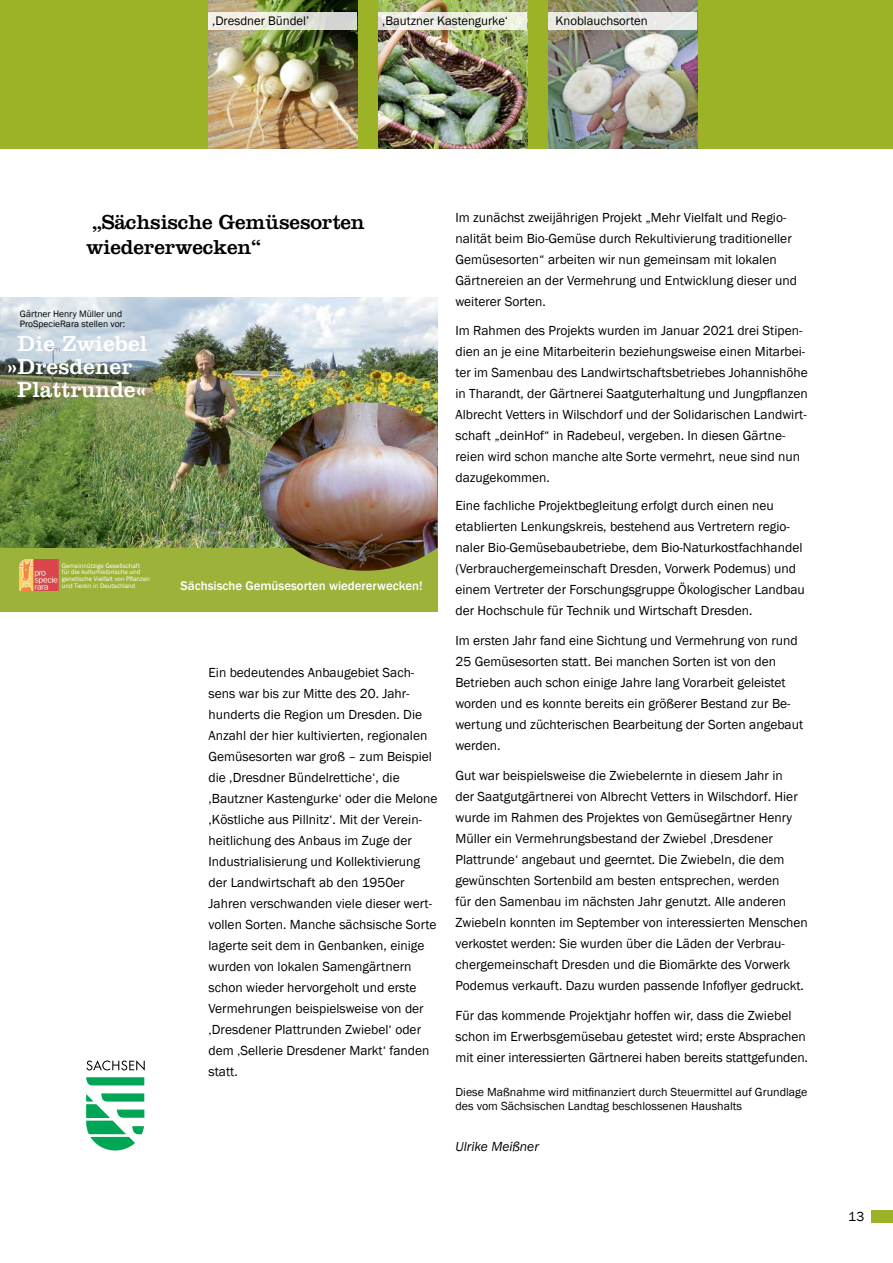
<style>
.page{position:relative;width:893px;height:1263px;background:#fff}
.page>*{position:absolute;margin:0;border:0;box-sizing:border-box;transform-origin:0 0}
.t1{font:22.2px "Clarendon BT";color:#fff}
.t2{font:21px/25.2px "Clarendon";letter-spacing:-.005em;color:#000}
.t3{font:13.5px/21px "Franklin Gothic";color:#000}
.t4{font:italic 13.5px "Franklin Gothic";color:#000}
.t5{font:500 12.9px "Franklin Gothic";color:#fff}
.t6{font:12.75px "Franklin Gothic";color:#000}
.t7{font:12px/14.4px "Franklin Gothic";color:#000}
.t8{font:9.45px/10.5px "Franklin Gothic";color:#000}
.t9{font:6.6px/6.6px "Franklin Gothic";color:#fff}
</style>
<div class="page">
<div style="left:872px;top:1210px;width:21px;height:12px;background:#9cb227"></div>
<div style="left:0;top:0;width:893px;height:149px;background:#9cb227"></div>
<img style="left:549px;top:0;width:148px;height:149px">
<img style="left:208px;top:0;width:149px;height:149px">
<img style="left:378px;top:0;width:149px;height:149px">
<div style="left:208px;top:13px;width:149px;height:17px;background:linear-gradient(to right,#fcf7eb,#cfd5cf)"></div>
<svg style="left:378px;top:13px;width:149px;height:17px;background:#ecede3"></svg>
<div style="left:549px;top:13px;width:148px;height:17px;background:#eaeae7"></div>
<div style="left:0;top:546px;width:437px;height:66px;background:#9db239"></div>
<img style="left:20px;top:559px;width:39px;height:32px">
<img style="left:0;top:297px;width:437px;height:250px">
<img style="left:260px;top:402px;width:177px;height:169px">
<svg style="left:86px;top:1077px;width:58px;height:8px"></svg>
<svg style="left:86px;top:1093px;width:58px;height:57px"></svg>
<svg style="left:86px;top:1060px;width:59px;height:11px"></svg>
<p class="t6" style="left:212px;top:13px;width:99px">,Dresdner Bündel’</p>
<p class="t6" style="left:382px;top:13px;width:127px">,Bautzner Kastengurke‘</p>
<p class="t6" style="left:556px;top:13px;width:94px">Knoblauchsorten</p>
<h2 class="t2" style="left:86px;top:209px;width:280px;text-indent:6px">„Sächsische Gemüsesorten wiedererwecken“</h2>
<p class="t3" style="left:455px;top:207px;width:343px">Im zunächst zweijährigen Projekt „Mehr Vielfalt und Regio&shy;nalität beim Bio-Gemüse durch Rekultivierung traditioneller Gemüsesorten“ arbeiten wir nun gemeinsam mit lokalen Gärtnereien an der Vermehrung und Entwicklung dieser und weiterer Sorten.</p>
<p class="t3" style="left:455px;top:320px;width:354px">Im Rahmen des Projekts wurden im Januar 2021 drei Stipen&shy;dien an je eine Mitarbeiterin beziehungsweise einen Mitarbei&shy;ter im Samenbau des Landwirtschaftsbetriebes Johannishöhe in Tharandt, der Gärtnerei Saatguterhaltung und Jungpflanzen Albrecht Vetters in Wilschdorf und der Solidarischen Landwirt&shy;schaft „deinHof“ in Radebeul, vergeben. In diesen Gärtne&shy;reien wird schon manche alte Sorte vermehrt, neue sind nun dazugekommen.</p>
<p class="t3" style="left:455px;top:495px;width:351px">Eine fachliche Projektbegleitung erfolgt durch einen neu etablierten Lenkungskreis, bestehend aus Vertretern regio&shy;naler Bio-Gemüsebaubetriebe, dem Bio-Naturkostfachhandel (Verbrauchergemeinschaft Dresden, Vorwerk Podemus) und einem Vertreter der Forschungsgruppe Ökologischer Landbau der Hochschule für Technik und Wirtschaft Dresden.</p>
<p class="t3" style="left:455px;top:630px;width:349px">Im ersten Jahr fand eine Sichtung und Vermehrung von rund 25 Gemüsesorten statt. Bei manchen Sorten ist von den Betrieben auch schon einige Jahre lang Vorarbeit geleistet worden und es konnte bereits ein größerer Bestand zur Be&shy;wertung und züchterischen Bearbeitung der Sorten angebaut werden.</p>
<p class="t3" style="left:455px;top:765px;width:354px">Gut war beispielsweise die Zwiebelernte in diesem Jahr in<br>der Saatgutgärtnerei von Albrecht Vetters in Wilschdorf. Hier wurde im Rahmen des Projektes von Gemüsegärtner Henry Müller ein Vermehrungsbestand der Zwiebel ‚Dresdener Plattrunde‘ angebaut und geerntet. Die Zwiebeln, die dem gewünschten Sortenbild am besten entsprechen, werden<br>für den Samenbau im nächsten Jahr genutzt. Alle anderen Zwiebeln konnten im September von interessierten Menschen verkostet werden: Sie wurden über die Läden der Verbrau&shy;chergemeinschaft Dresden und die Biomärkte des Vorwerk Podemus verkauft. Dazu wurden passende Infoflyer gedruckt.</p>
<p class="t3" style="left:455px;top:1006px;width:354px">Für das kommende Projektjahr hoffen wir, dass die Zwiebel schon im Erwerbsgemüsebau getestet wird; erste Absprachen mit einer interessierten Gärtnerei haben bereits stattgefunden.</p>
<p class="t7" style="left:455px;top:1085px;width:353px">Diese Maßnahme wird mitfinanziert durch Steuermittel auf Grundlage des vom Sächsischen Landtag beschlossenen Haushalts</p>
<p class="t4" style="left:455px;top:1138px;width:85px">Ulrike Meißner</p>
<p class="t8" style="left:20px;top:309px;width:107px">Gärtner Henry Müller und<br>ProSpecieRara stellen vor:</p>
<h1 class="t1" style="left:18px;top:329px;width:131px">Die Zwiebel</h1>
<h1 class="t1" style="left:7px;top:353px;width:127px">»Dresdener</h1>
<h1 class="t1" style="left:17px;top:376px;width:131px">Plattrunde«</h1>
<p class="t9" style="left:62px;top:562px;width:90px">Gemeinnützige Gesellschaft<br>für die kulturhistorische und genetische Vielfalt von Pflanzen und Tieren in Deutschland</p>
<p class="t5" style="left:180px;top:578px;width:244px">Sächsische Gemüsesorten wiedererwecken!</p>
<p class="t3" style="left:209px;top:662px;width:230px">Ein bedeutendes Anbaugebiet Sach&shy;sens war bis zur Mitte des 20. Jahr&shy;hunderts die Region um Dresden. Die Anzahl der hier kultivierten, regionalen Gemüsesorten war groß – zum Beispiel die ,Dresdner Bündelrettiche‘, die ,Bautzner Kastengurke‘ oder die Melone ,Köstliche aus Pillnitz‘. Mit der Verein&shy;heitlichung des Anbaus im Zuge der Industrialisierung und Kollektivierung der Landwirtschaft ab den 1950er Jahren verschwanden viele dieser wert&shy;vollen Sorten. Manche sächsische Sorte lagerte seit dem in Genbanken, einige wurden von lokalen Samengärtnern schon wieder hervorgeholt und erste Vermehrungen beispielsweise von der ‚Dresdener Plattrunden Zwiebel‘ oder dem ‚Sellerie Dresdener Markt‘ fanden statt.</p>
<p class="t3" style="left:848px;top:1207px;width:18px">13</p>
</div>
